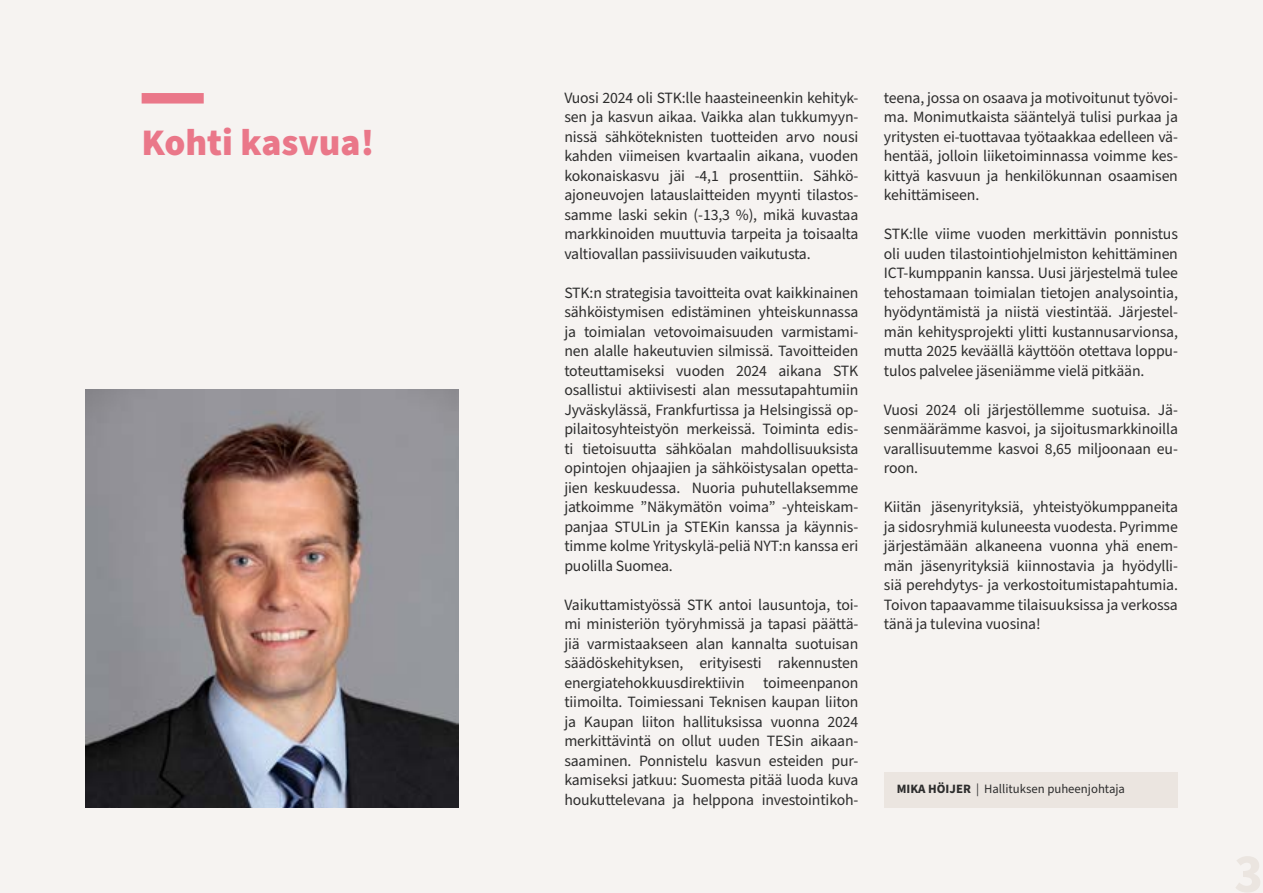
<style>
.page{position:relative;width:1263px;height:893px;background:#f6f3f1}
.page>*{position:absolute;margin:0;border:0;box-sizing:border-box;transform-origin:0 0}
.t1{font:900 37.5px "Source Sans Pro";color:#ea7789}
.t2{font:15.75px/19.5px "Source Sans Pro";letter-spacing:-.01em;color:#2d2d2d;text-align:justify}
.t3{font:12.75px "Source Sans Pro";color:#2d2d2d}
.s1{font-weight:700}
</style>
<div class="page">
<img style="left:85px;top:389px;width:374px;height:419px">
<div style="left:142px;top:93px;width:62px;height:11px;background:#ea7789"></div>
<div style="left:884px;top:772px;width:294px;height:35px;background:#ebe5e0"></div>
<h1 class="t1" style="left:142px;top:117px;width:234px">Kohti kasvua!</h1>
<p class="t2" style="left:564px;top:88px;width:296px">Vuosi 2024 oli STK:lle haasteineenkin kehityk&shy;sen ja kasvun aikaa. Vaikka alan tukkumyyn&shy;nissä sähköteknisten tuotteiden arvo nousi kahden viimeisen kvartaalin aikana, vuoden kokonaiskasvu jäi -4,1 prosenttiin. Sähkö&shy;ajoneuvojen latauslaitteiden myynti tilastos&shy;samme laski sekin (-13,3 %), mikä kuvastaa markkinoiden muuttuvia tarpeita ja toisaalta valtiovallan passiivisuuden vaikutusta.</p>
<p class="t2" style="left:564px;top:283px;width:296px">STK:n strategisia tavoitteita ovat kaikkinainen sähköistymisen edistäminen yhteiskunnassa ja toimialan vetovoimaisuuden varmistami&shy;nen alalle hakeutuvien silmissä. Tavoitteiden toteuttamiseksi vuoden 2024 aikana STK osallistui aktiivisesti alan messutapahtumiin Jyväskylässä, Frankfurtissa ja Helsingissä op&shy;pilaitosyhteistyön merkeissä. Toiminta edis&shy;ti tietoisuutta sähköalan mahdollisuuksista opintojen ohjaajien ja sähköistysalan opetta&shy;jien keskuudessa. Nuoria puhutellaksemme jatkoimme ”Näkymätön voima” -yhteiskam&shy;panjaa STULin ja STEKin kanssa ja käynnis&shy;timme kolme Yrityskylä-peliä NYT:n kanssa eri puolilla Suomea.</p>
<p class="t2" style="left:564px;top:595px;width:296px">Vaikuttamistyössä STK antoi lausuntoja, toi&shy;mi ministeriön työryhmissä ja tapasi päättä&shy;jiä varmistaakseen alan kannalta suotuisan säädöskehityksen, erityisesti rakennusten energiatehokkuusdirektiivin toimeenpanon tiimoilta. Toimiessani Teknisen kaupan liiton ja Kaupan liiton hallituksissa vuonna 2024 merkittävintä on ollut uuden TESin aikaan&shy;saaminen. Ponnistelu kasvun esteiden pur&shy;kamiseksi jatkuu: Suomesta pitää luoda kuva houkuttelevana ja helppona investointikoh-</p>
<p class="t2" style="left:884px;top:88px;width:296px">teena, jossa on osaava ja motivoitunut työvoi&shy;ma. Monimutkaista sääntelyä tulisi purkaa ja yritysten ei-tuottavaa työtaakkaa edelleen vä&shy;hentää, jolloin liiketoiminnassa voimme kes&shy;kittyä kasvuun ja henkilökunnan osaamisen kehittämiseen.</p>
<p class="t2" style="left:884px;top:225px;width:296px">STK:lle viime vuoden merkittävin ponnistus oli uuden tilastointiohjelmiston kehittäminen ICT-kumppanin kanssa. Uusi järjestelmä tulee tehostamaan toimialan tietojen analysointia, hyödyntämistä ja niistä viestintää. Järjestel&shy;män kehitysprojekti ylitti kustannusarvionsa, mutta 2025 keväällä käyttöön otettava loppu&shy;tulos palvelee jäseniämme vielä pitkään.</p>
<p class="t2" style="left:884px;top:400px;width:295px">Vuosi 2024 oli järjestöllemme suotuisa. Jä&shy;senmäärämme kasvoi, ja sijoitusmarkkinoilla varallisuutemme kasvoi 8,65 miljoonaan eu&shy;roon.</p>
<p class="t2" style="left:884px;top:498px;width:296px">Kiitän jäsenyrityksiä, yhteistyökumppaneita ja sidosryhmiä kuluneesta vuodesta. Pyrimme järjestämään alkaneena vuonna yhä enem&shy;män jäsenyrityksiä kiinnostavia ja hyödylli&shy;siä perehdytys- ja verkostoitumistapahtumia.<br>Toivon tapaavamme tilaisuuksissa ja verkossa tänä ja tulevina vuosina!</p>
<p class="t3" style="left:897px;top:781px;width:230px"><span class="s1">MIKA HÖIJER</span> | Hallituksen puheenjohtaja</p>
</div>
